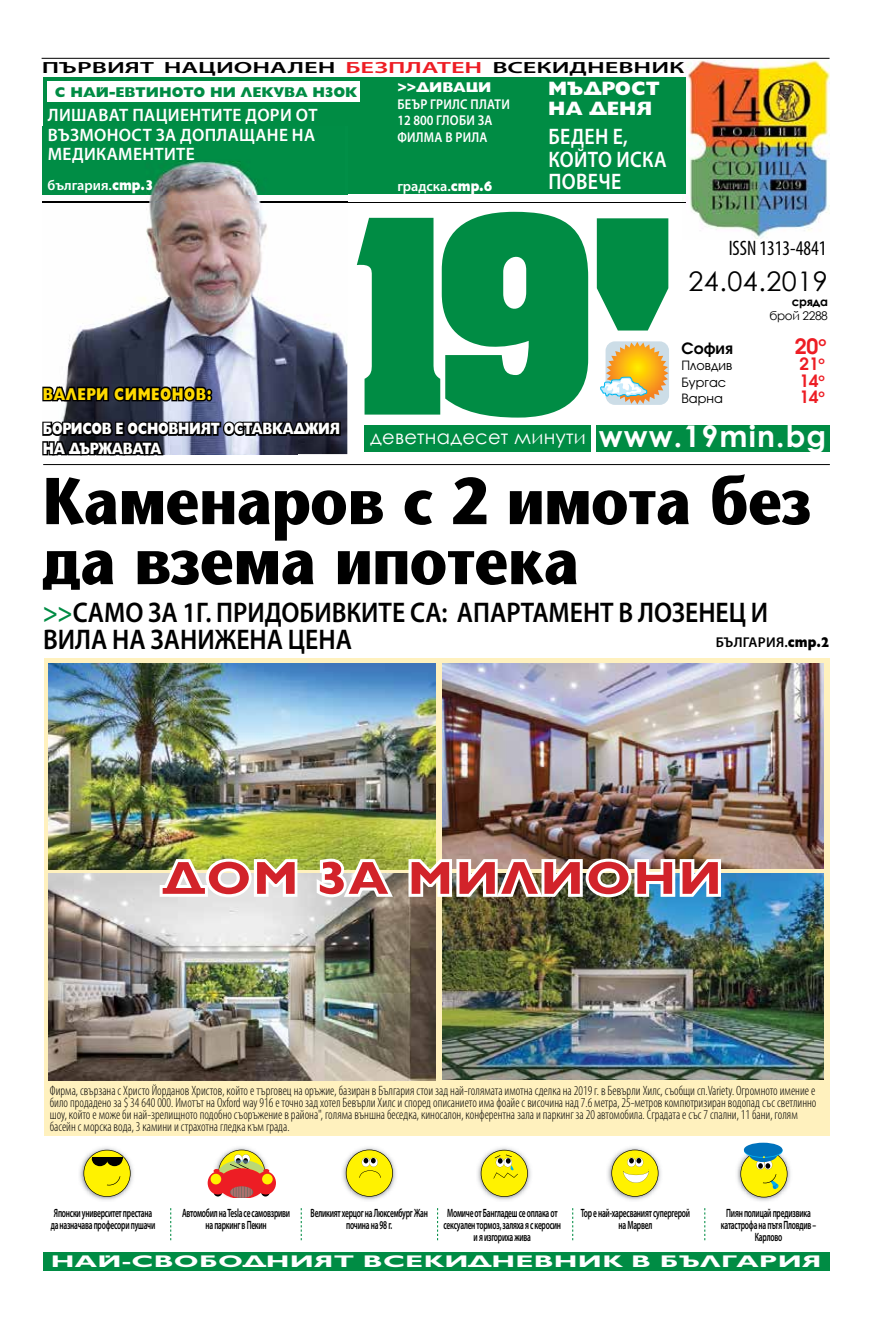
<style>
.page{position:relative;width:893px;height:1340px;background:#fff}
.page>*{position:absolute;margin:0;border:0;box-sizing:border-box;transform-origin:0 0}
.t1{font:66px/60px "Stone Sans";letter-spacing:-.01em;color:#000;scale:.9 1}
.t2{font:700 46.5px "Gilt";letter-spacing:.05em;color:#d2232a;scale:1.1 1}
.t3{font:700 29.85px "Century Gothic";letter-spacing:.04em;color:#fff}
.t4{font:600 28.5px/27px "Myriad Pro";color:#000;scale:.9 1}
.t5{font:27px "Century Gothic";letter-spacing:.02em;color:#000}
.t6{font:600 22.5px/22.5px "Myriad Pro";letter-spacing:.02em;color:#fff;scale:.88 1}
.t7{font:700 22.35px "Avanti CYR";color:#ed1d24}
.t8{font:condensed 21px "Myriad Pro";color:#000;scale:.95 1}
.t9{font:19.5px "Century Gothic";letter-spacing:.01em;color:#fff}
.t10{font:800 19.5px/19.5px "Gilt";color:#fff}
.t11{font:600 18px/19.5px "Myriad Pro";letter-spacing:.02em;color:#fff}
.t12{font:700 17.85px "Avanti CYR";color:#ed1d24}
.t13{font:800 17.25px "Gilt";letter-spacing:.04em;color:#ffda00;scale:.77 1}
.t14{font:700 16.95px "Gilt";letter-spacing:.01em;color:#fff;scale:1.68 1}
.t15{font:800 16.5px/19.5px "Gilt";letter-spacing:-.02em;color:#fff;scale:.77 1}
.t16{font:700 16.35px "Avanti CYR";color:#000}
.t17{font:600 16.2px "Myriad Pro";color:#000;scale:1.63 1}
.t18{font:600 14.25px/16.5px "Myriad Pro";letter-spacing:.02em;color:#fff;scale:.88 1}
.t19{font:600 14.25px "Myriad Pro";color:#fff}
.t20{font:800 14.25px "Gilt";color:#008c44}
.t21{font:600 14.25px "Myriad Pro";letter-spacing:.02em;color:#000}
.t22{font:800 14.25px "Gilt";color:#fff}
.t23{font:300 condensed 13.5px/12px "Myriad Pro";color:#000;scale:.95 1}
.t24{font:13.35px "Avanti CYR";color:#000}
.t25{font:600 12px/12px "Myriad Pro";letter-spacing:-.03em;color:#000;text-align:center;scale:.62 1}
.t26{font:12px "Century Gothic";letter-spacing:-.03em;color:#000}
.t27{font:700 12px "Century Gothic";letter-spacing:-.03em;color:#000}
.t28{font:700 10.35px "Avanti CYR";color:#ed1d24}
.s1{color:#ed1d24}
.s2{font-family:"Gilt";font-weight:800}
.s3{color:#008c44}
</style>
<div class="page">
<img style="left:682px;top:60px;width:147px;height:179px">
<svg style="left:597px;top:218px;width:71px;height:112px;background:#1b9858"></svg>
<div style="left:365px;top:425px;width:465px;height:27px;background:#008c44"></div>
<div style="left:591px;top:420px;width:5px;height:35px;background:#fff"></div>
<hr style="left:43px;top:202px;width:643px;height:1px;background:#000">
<svg style="left:357px;top:212px;width:231px;height:205px"></svg>
<hr style="left:43px;top:464px;width:787px;height:1px;background:#000">
<hr style="left:42px;top:58px;width:787px;height:1px;background:#000">
<div style="left:43px;top:78px;width:643px;height:116px;background:#008c44"></div>
<svg style="left:606px;top:341px;width:63px;height:64px"></svg>
<img style="left:606px;top:342px;width:62px;height:62px">
<svg style="left:600px;top:377px;width:47px;height:20px"></svg>
<img style="left:43px;top:161px;width:304px;height:293px">
<img style="left:43px;top:202px;width:304px;height:1px">
<svg style="left:42px;top:381px;width:167px;height:24px;background:#31333b"></svg>
<div style="left:206px;top:394px;width:6px;height:7px;border:3px solid #000;border-radius:50%"></div>
<div style="left:206px;top:389px;width:6px;height:7px;border:3px solid #000;border-radius:50%"></div>
<svg style="left:42px;top:414px;width:300px;height:42px;background:#3b3e4a"></svg>
<div style="left:43px;top:1252px;width:786px;height:18px;background:#008c44"></div>
<div style="left:44px;top:658px;width:785px;height:478px;background:#fff1be"></div>
<img style="left:79px;top:1147px;width:54px;height:53px">
<svg style="left:83px;top:1149px;width:48px;height:47px;background:#d6ce36"></svg>
<hr style="left:92px;top:1157px;width:31px;height:1px;background:#000">
<img style="left:737px;top:1145px;width:54px;height:56px">
<div style="left:744px;top:1142px;width:38px;height:14px;background:#0072bc;border-radius:50%"></div>
<svg style="left:740px;top:1150px;width:47px;height:47px"></svg>
<img style="left:212px;top:1147px;width:59px;height:48px">
<div style="left:261px;top:1187px;width:9px;height:9px;background:#c7393e;border-radius:50%"></div>
<div style="left:256px;top:1171px;width:20px;height:23px;background:#ed1d24;border-radius:50%"></div>
<svg style="left:208px;top:1171px;width:20px;height:23px"></svg>
<div style="left:211px;top:1173px;width:10px;height:11px;background:#fff200;border-radius:50%"></div>
<div style="left:262px;top:1173px;width:11px;height:11px;background:#fff200;border-radius:50%"></div>
<svg style="left:214px;top:1149px;width:55px;height:48px"></svg>
<img style="left:607px;top:1147px;width:54px;height:53px">
<svg style="left:611px;top:1149px;width:47px;height:47px"></svg>
<img style="left:477px;top:1147px;width:54px;height:53px">
<svg style="left:481px;top:1149px;width:47px;height:47px;background:#e6de3b"></svg>
<img style="left:342px;top:1147px;width:54px;height:53px">
<svg style="left:346px;top:1149px;width:47px;height:47px;background:#e8df3a"></svg>
<img style="left:48px;top:873px;width:388px;height:207px">
<img style="left:48px;top:663px;width:388px;height:206px">
<img style="left:442px;top:663px;width:381px;height:205px">
<img style="left:442px;top:873px;width:381px;height:206px">
<svg style="left:157px;top:854px;width:143px;height:46px;background:#e0e3c9"></svg>
<svg style="left:314px;top:854px;width:84px;height:47px;background:#d0d2b5"></svg>
<img style="left:405px;top:852px;width:319px;height:49px">
<svg style="left:437px;top:1208px;width:1px;height:32px"></svg>
<svg style="left:301px;top:1208px;width:1px;height:32px"></svg>
<svg style="left:170px;top:1208px;width:1px;height:32px"></svg>
<svg style="left:572px;top:1208px;width:1px;height:32px"></svg>
<svg style="left:704px;top:1208px;width:1px;height:32px"></svg>
<div style="left:48px;top:81px;width:312px;height:21px;background:#fff"></div>
<p class="t17" style="left:42px;top:57px;width:396px">ПЪРВИЯТ НАЦИОНАЛЕН <span class="s1">БЕЗПЛАТЕН</span> ВСЕКИДНЕВНИК</p>
<p class="t20" style="left:55px;top:84px;width:304px">С НАЙ-ЕВТИНОТО НИ ЛЕКУВА НЗОК</p>
<h3 class="t11" style="left:48px;top:105px;width:271px">ЛИШАВАТ ПАЦИЕНТИТЕ ДОРИ ОТ<br>ВЪЗМОНОСТ ЗА ДОПЛАЩАНЕ НА<br>МЕДИКАМЕНТИТЕ</h3>
<p class="t19" style="left:48px;top:176px;width:108px">българия.<span class="s2">стр.3</span></p>
<p class="t22" style="left:397px;top:79px;width:96px">&gt;&gt;ДИВАЦИ</p>
<p class="t18" style="left:397px;top:95px;width:129px">БЕЪР ГРИЛС ПЛАТИ<br>12 800 ГЛОБИ ЗА<br>ФИЛМА В РИЛА</p>
<p class="t19" style="left:397px;top:177px;width:97px">градска.<span class="s2">стр.6</span></p>
<h3 class="t10" style="left:548px;top:79px;width:113px">МЪДРОСТ<br>НА ДЕНЯ</h3>
<h3 class="t6" style="left:548px;top:125px;width:136px">БЕДЕН Е,<br>КОЙТО ИСКА<br>ПОВЕЧЕ</h3>
<h3 class="t8" style="left:729px;top:235px;width:104px">ISSN 1313-4841</h3>
<h3 class="t5" style="left:688px;top:263px;width:141px">24.04.2019</h3>
<p class="t27" style="left:792px;top:292px;width:38px">сряда</p>
<p class="t26" style="left:769px;top:307px;width:60px">брой 2288</p>
<p class="t16" style="left:682px;top:338px;width:53px">София</p>
<h3 class="t7" style="left:795px;top:332px;width:33px">20<sup>о</sup></h3>
<p class="t24" style="left:682px;top:358px;width:52px">Пловдив</p>
<h3 class="t12" style="left:799px;top:353px;width:27px">21<sup>о</sup></h3>
<p class="t24" style="left:682px;top:374px;width:46px">Бургас</p>
<h3 class="t12" style="left:799px;top:369px;width:27px">14<sup>о</sup></h3>
<p class="t24" style="left:682px;top:391px;width:43px">Варна</p>
<h3 class="t12" style="left:799px;top:386px;width:21px">14</h3>
<p class="t13" style="left:43px;top:384px;width:221px">ВАЛЕРИ СИМЕОНОВ:</p>
<p class="t28" style="left:819px;top:387px;width:8px">о</p>
<p class="t15" style="left:43px;top:419px;width:388px">БОРИСОВ Е ОСНОВНИЯТ ОСТАВКАДЖИЯ<br>НА ДЪРЖАВАТА</p>
<h3 class="t3" style="left:599px;top:413px;width:229px">www.19min.bg</h3>
<h3 class="t9" style="left:370px;top:423px;width:217px">деветнадесет минути</h3>
<h1 class="t1" style="left:43px;top:472px;width:855px">Каменаров с 2 имота без да взема ипотека</h1>
<h3 class="t4" style="left:43px;top:598px;width:807px"><span class="s3">&gt;&gt;</span>САМО ЗА 1Г. ПРИДОБИВКИТЕ СА: АПАРТАМЕНТ В ЛОЗЕНЕЦ И<br>ВИЛА НА ЗАНИЖЕНА ЦЕНА</h3>
<p class="t21" style="left:716px;top:633px;width:115px">БЪЛГАРИЯ.<span class="s2">стр.2</span></p>
<h2 class="t2" style="left:164px;top:852px;width:508px">ДОМ ЗА МИЛИОНИ</h2>
<p class="t23" style="left:50px;top:1083px;width:808px">Фирма, свързана с Христо Йорданов Христов, който е търговец на оръжие, базиран в България стои зад най-голямата имотна сделка на 2019 г. в Бевърли Хилс, съобщи сп.Variety. Огромното имение е било продадено за $ 34 640 000. Имотът на Oxford way 916 е точно зад хотел Бевърли Хилс и според описанието има фоайе с височина над 7.6 метра, 25-метров компютризиран водопад със светлинно шоу, който е може би най-зрелищното подобно съоръжение в района", голяма външна беседка, киносалон, конферентна зала и паркинг за 20 автомобила. Сградата е със 7 спални, 11 бани, голям басейн с морска вода, 3 камини и страхотна гледка към града.</p>
<p class="t25" style="left:51px;top:1206px;width:170px;text-align:left">Японски университет престана да назначава професори пушачи</p>
<p class="t25" style="left:182px;top:1206px;width:176px">Автомобил на Tesla се самовзриви на паркинг в Пекин</p>
<p class="t25" style="left:311px;top:1206px;width:191px">Великият херцог на Люксембург Жан почина на 98 г.</p>
<p class="t25" style="left:444px;top:1206px;width:191px">Момиче от Бангладеш се оплака от сексуален тормоз, заляха я с керосин и я изгориха жива</p>
<p class="t25" style="left:581px;top:1206px;width:178px">Тор е най-харесваният супергерой на Марвел</p>
<p class="t25" style="left:721px;top:1206px;width:155px">Пиян полицай предизвика катастрофа на пътя Пловдив –<br>Карлово</p>
<p class="t14" style="left:51px;top:1251px;width:460px">НАЙ-СВОБОДНИЯТ ВСЕКИДНЕВНИК В БЪЛГАРИЯ</p>
</div>
